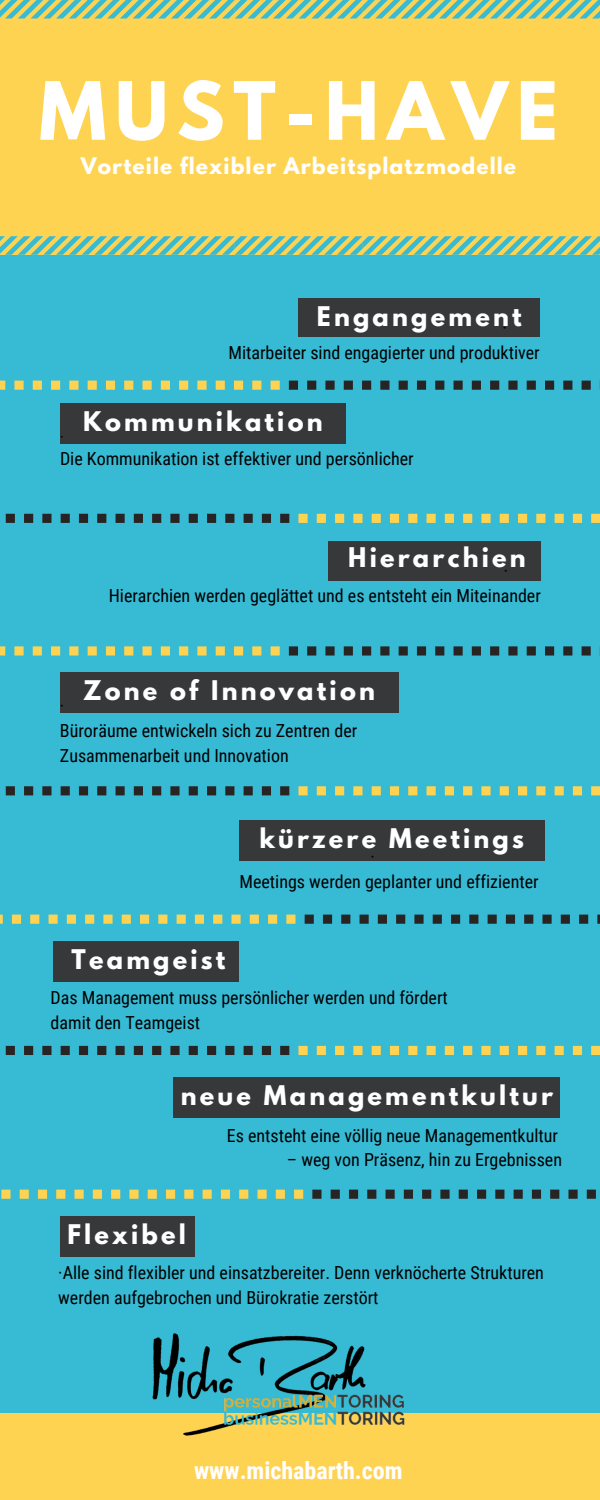
<style>
.page{position:relative;width:600px;height:1500px;background:#37bad4}
.page>*{position:absolute;margin:0;border:0;box-sizing:border-box;transform-origin:0 0}
.t1{font:700 71.1px "League Spartan";letter-spacing:.125em;color:#fff}
.t2{font:700 24px "League Spartan";letter-spacing:.135em;color:#fff}
.t3{font:700 24px "Roboto Condensed";color:#fff}
.t4{font:700 20.2px "League Spartan";letter-spacing:.055em;color:#fff}
.t5{font:18px/24.8px "Roboto Condensed";color:#000}
.t6{font:15px "Roboto Condensed";color:#000}
</style>
<div class="page">
<div style="left:0;top:0;width:600px;height:255px;background:#ffd352"></div>
<svg style="left:0;top:0;width:600px;height:19px"></svg>
<svg style="left:0;top:236px;width:600px;height:19px"></svg>
<div style="left:298px;top:298px;width:242px;height:39px;background:#363839"></div>
<svg style="left:0;top:381px;width:280px;height:9px"></svg>
<svg style="left:289px;top:381px;width:311px;height:9px"></svg>
<div style="left:60px;top:403px;width:286px;height:41px;background:#363839"></div>
<svg style="left:5px;top:514px;width:284px;height:9px"></svg>
<svg style="left:298px;top:514px;width:302px;height:9px"></svg>
<div style="left:329px;top:541px;width:212px;height:40px;background:#363839"></div>
<svg style="left:0;top:646px;width:280px;height:10px"></svg>
<svg style="left:289px;top:646px;width:311px;height:10px"></svg>
<div style="left:60px;top:672px;width:338px;height:41px;background:#363839"></div>
<svg style="left:5px;top:786px;width:284px;height:9px"></svg>
<svg style="left:298px;top:786px;width:302px;height:9px"></svg>
<div style="left:239px;top:821px;width:306px;height:40px;background:#363839"></div>
<div style="left:0;top:1413px;width:600px;height:87px;background:#ffd352"></div>
<svg style="left:0;top:915px;width:296px;height:9px"></svg>
<svg style="left:305px;top:915px;width:295px;height:9px"></svg>
<div style="left:53px;top:941px;width:186px;height:41px;background:#363839"></div>
<svg style="left:5px;top:1046px;width:284px;height:9px"></svg>
<svg style="left:298px;top:1046px;width:302px;height:9px"></svg>
<div style="left:173px;top:1077px;width:387px;height:41px;background:#363839"></div>
<svg style="left:1px;top:1190px;width:302px;height:9px"></svg>
<svg style="left:312px;top:1190px;width:284px;height:9px"></svg>
<div style="left:60px;top:1216px;width:135px;height:41px;background:#363839"></div>
<img style="left:152px;top:1333px;width:253px;height:103px">
<h1 class="t1" style="left:39px;top:76px;width:520px">MUST-HAVE</h1>
<p class="t4" style="left:81px;top:156px;width:437px">Vorteile flexibler Arbeitsplatzmodelle</p>
<h2 class="t2" style="left:317px;top:305px;width:206px">Engangement<sub>·</sub></h2>
<p class="t5" style="left:229px;top:340px;width:313px">Mitarbeiter sind engagierter und produktiver</p>
<h2 class="t2" style="left:83px;top:410px;width:241px">Kommunikation</h2>
<p class="t6" style="left:60px;top:428px;width:5px">·</p>
<p class="t5" style="left:60px;top:447px;width:355px">Die Kommunikation ist effektiver und persönlicher</p>
<h2 class="t2" style="left:348px;top:546px;width:179px">Hierarchien<sub>·</sub></h2>
<p class="t5" style="left:109px;top:583px;width:434px">Hierarchien werden geglättet und es entsteht ein Miteinander</p>
<h2 class="t2" style="left:83px;top:679px;width:293px">Zone of Innovation</h2>
<p class="t5" style="left:60px;top:694px;width:299px">·<br>Büroräume entwickeln sich zu Zentren der<br>Zusammenarbeit und Innovation</p>
<h2 class="t2" style="left:259px;top:827px;width:266px">kürzere Meetings</h2>
<p class="t5" style="left:240px;top:845px;width:301px;text-indent:131px">·<br>Meetings werden geplanter und effizienter</p>
<h2 class="t2" style="left:72px;top:947px;width:155px">Teamgeist</h2>
<p class="t5" style="left:51px;top:986px;width:399px">Das Management muss persönlicher werden und fördert damit den Teamgeist</p>
<h2 class="t2" style="left:181px;top:1083px;width:374px">neue Managementkultur</h2>
<p class="t5" style="left:227px;top:1123px;width:333px">Es entsteht eine völlig neue Managementkultur</p>
<p class="t5" style="left:287px;top:1148px;width:277px">– weg von Präsenz, hin zu Ergebnissen</p>
<h2 class="t2" style="left:67px;top:1222px;width:120px">Flexibel</h2>
<p class="t5" style="left:58px;top:1261px;width:487px">·Alle sind flexibler und einsatzbereiter. Denn verknöcherte Strukturen werden aufgebrochen und Bürokratie zerstört</p>
<h2 class="t3" style="left:194px;top:1457px;width:210px">www.michabarth.com</h2>
</div>
